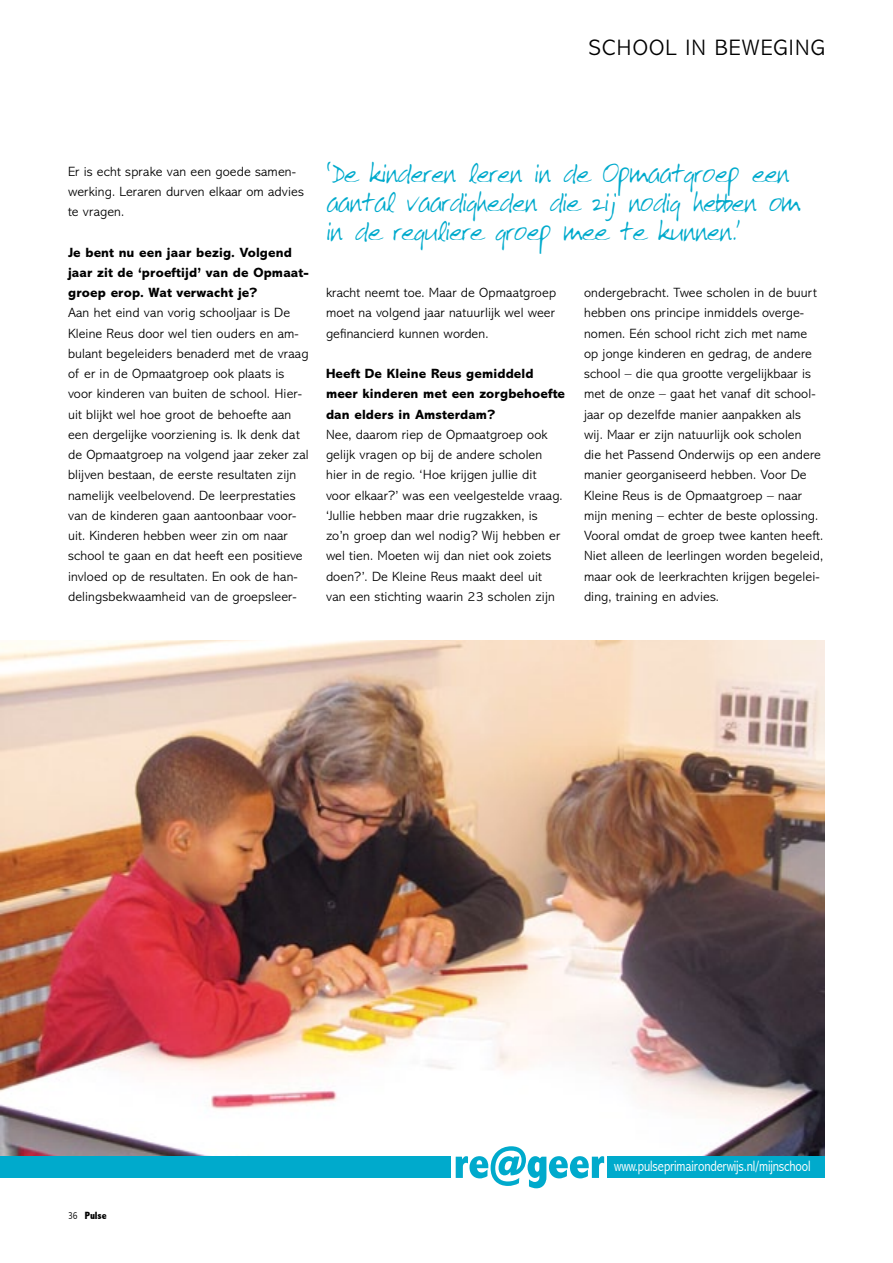
<style>
.page{position:relative;width:893px;height:1263px;background:#fff}
.page>*{position:absolute;margin:0;border:0;box-sizing:border-box;transform-origin:0 0}
.t1{font:24px/28.8px "Roel";letter-spacing:-.02em;color:#0ac}
.t2{font:300 22.5px "Abadi";letter-spacing:.05em;color:#000}
.t3{font:300 condensed 15px "Abadi";letter-spacing:-.01em;color:#fff}
.t4{font:300 13.5px/20.2px "Abadi";letter-spacing:.01em;color:#000}
.t5{font:800 13.5px/20.2px "Abadi";letter-spacing:.01em;color:#000}
.t6{font:800 condensed 10.5px "Abadi";color:#000}
.s1{font-weight:300}
</style>
<div class="page">
<img style="left:0;top:640px;width:825px;height:538px">
<div style="left:0;top:1157px;width:450px;height:21px;background:#0ac"></div>
<div style="left:608px;top:1157px;width:217px;height:21px;background:#0ac"></div>
<svg style="left:456px;top:1146px;width:148px;height:42px"></svg>
<h2 class="t2" style="left:589px;top:35px;width:238px">school in beweging</h2>
<p class="t4" style="left:68px;top:161px;width:237px">Er is echt sprake van een goede samen&shy;werking. Leraren durven elkaar om advies te vragen.</p>
<p class="t5" style="left:68px;top:242px;width:242px">Je bent nu een jaar bezig. Volgend jaar zit de ‘proeftijd’ van de Opmaat&shy;groep erop. Wat verwacht je?</p>
<p class="t4" style="left:68px;top:303px;width:242px">Aan het eind van vorig schooljaar is De Kleine Reus door wel tien ouders en am&shy;bulant begeleiders benaderd met de vraag of er in de Opmaatgroep ook plaats is voor kinderen van buiten de school. H ier&shy;uit blijkt wel hoe groot de behoefte aan een dergelijke voorziening is. Ik denk dat de Opmaatgroep na volgend jaar zeker zal blijven bestaan, de eerste resultaten zijn namelijk veelbelovend. De leerprestaties van de kinderen gaan aantoonbaar voor&shy;uit. Kinderen hebben weer zin om naar school te gaan en dat heeft een positieve invloed op de resultaten. En ook de han&shy;delingsbekwaamheid van de groepsleer-</p>
<h1 class="t1" style="left:326px;top:159px;width:476px">‘De kinderen leren in de Opmaatgroep een aantal vaardigheden die zij nodig hebben om in de reguliere groep mee te kunnen.’</h1>
<p class="t4" style="left:326px;top:283px;width:232px;text-align:justify">kracht neemt toe. Maar de Opmaatgroep moet na volgend jaar natuurlijk wel weer gefinancierd kunnen worden.</p>
<p class="t5" style="left:326px;top:364px;width:241px">Heeft De Kleine Reus gemiddeld meer kinderen met een zorgbehoefte dan elders in Amsterdam?</p>
<p class="t4" style="left:326px;top:424px;width:238px">Nee, daarom riep de Opmaatgroep ook gelijk vragen op bij de andere scholen hier in de regio. ‘Hoe krijgen jullie dit voor elkaar?’ was een veelgestelde vraag. ‘Jullie hebben maar drie rugzakken, is zo’n groep dan wel nodig? Wij hebben er wel tien. Moeten wij dan niet ook zoiets doen?’. De Kleine Reus maakt deel uit van een stichting waarin 23 scholen zijn</p>
<p class="t4" style="left:584px;top:283px;width:241px">ondergebracht. Twee scholen in de buurt hebben ons principe inmiddels overge&shy;nomen. Eén school richt zich met name op jonge kinderen en gedrag, de andere school – die qua grootte vergelijkbaar is met de onze – gaat het vanaf dit school&shy;jaar op dezelfde manier aanpakken als wij. Maar er zijn natuurlijk ook scholen<br>die het Passend Onderwijs op een andere manier georganiseerd hebben. Voor De Kleine Reus is de Opmaatgroep – naar mijn mening – echter de beste oplossing.<br>Vooral omdat de groep twee kanten heeft.<br>Niet alleen de leerlingen worden begeleid, maar ook de leerkrachten krijgen begelei&shy;ding, training en advies.</p>
<p class="t6" style="left:68px;top:1209px;width:40px"><span class="s1">36</span> Pulse</p>
<p class="t3" style="left:614px;top:1157px;width:198px">www.pulseprimaironderwijs.nl/mijnschool</p>
</div>
